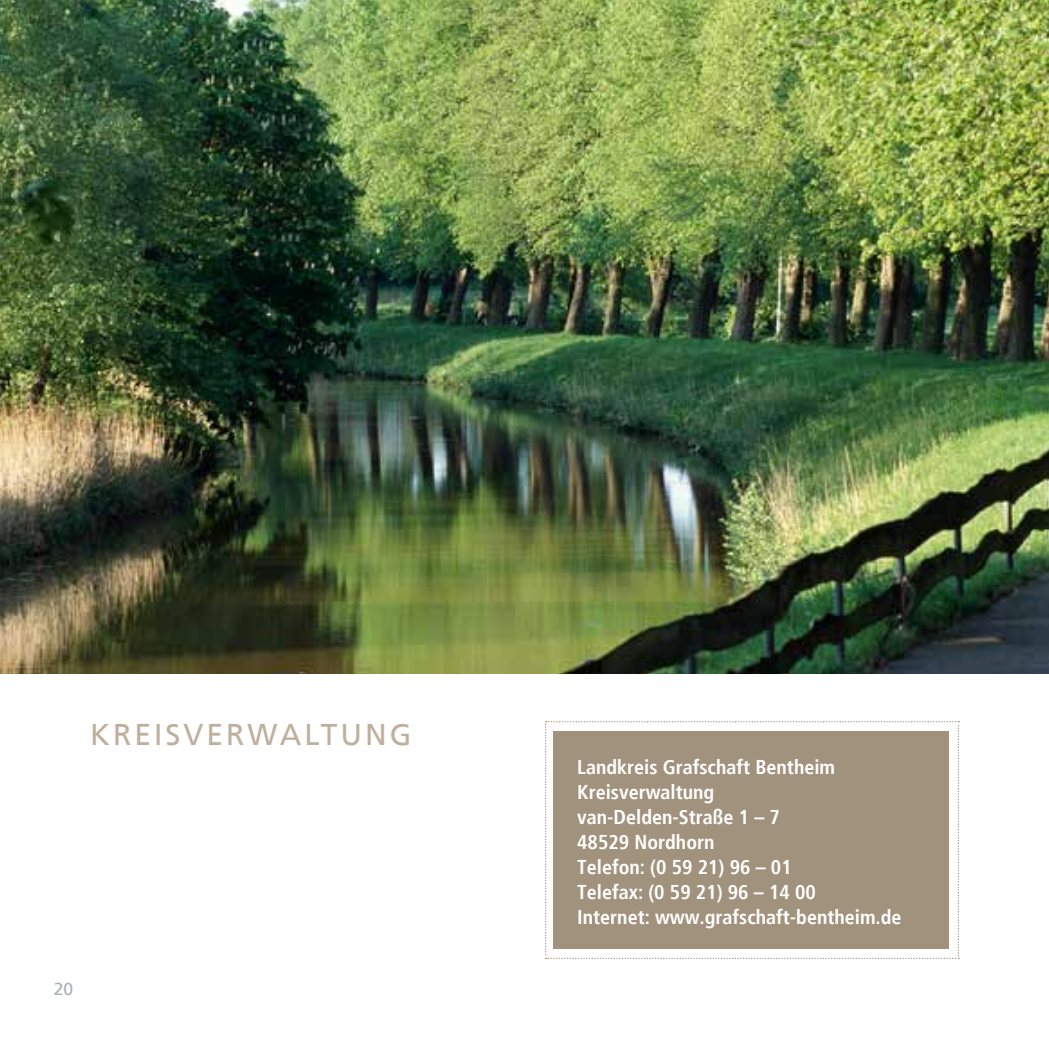
<style>
.page{position:relative;width:1049px;height:1049px;background:#fff}
.page>*{position:absolute;margin:0;border:0;box-sizing:border-box;transform-origin:0 0}
.t1{font:30px "Frutiger";letter-spacing:.1em;color:#beb09d}
.t2{font:700 condensed 20px/25px "Frutiger";color:#fff}
.t3{font:17.5px "Frutiger";color:#a7b0b4}
</style>
<div class="page">
<svg style="left:545px;top:721px;width:414px;height:238px;background:#ab9e8b"></svg>
<img style="left:0;top:0;width:1049px;height:673px">
<h1 class="t1" style="left:90px;top:721px;width:323px">KREISVERWALTUNG</h1>
<p class="t3" style="left:54px;top:981px;width:21px">20</p>
<p class="t2" style="left:577px;top:756px;width:326px">Landkreis Grafschaft Bentheim<br>Kreisverwaltung<br>van-Delden-Straße 1 – 7<br>48529 Nordhorn<br>Telefon: (0 59 21) 96 – 01<br>Telefax: (0 59 21) 96 – 14 00<br>Internet: www.grafschaft-bentheim.de</p>
</div>
